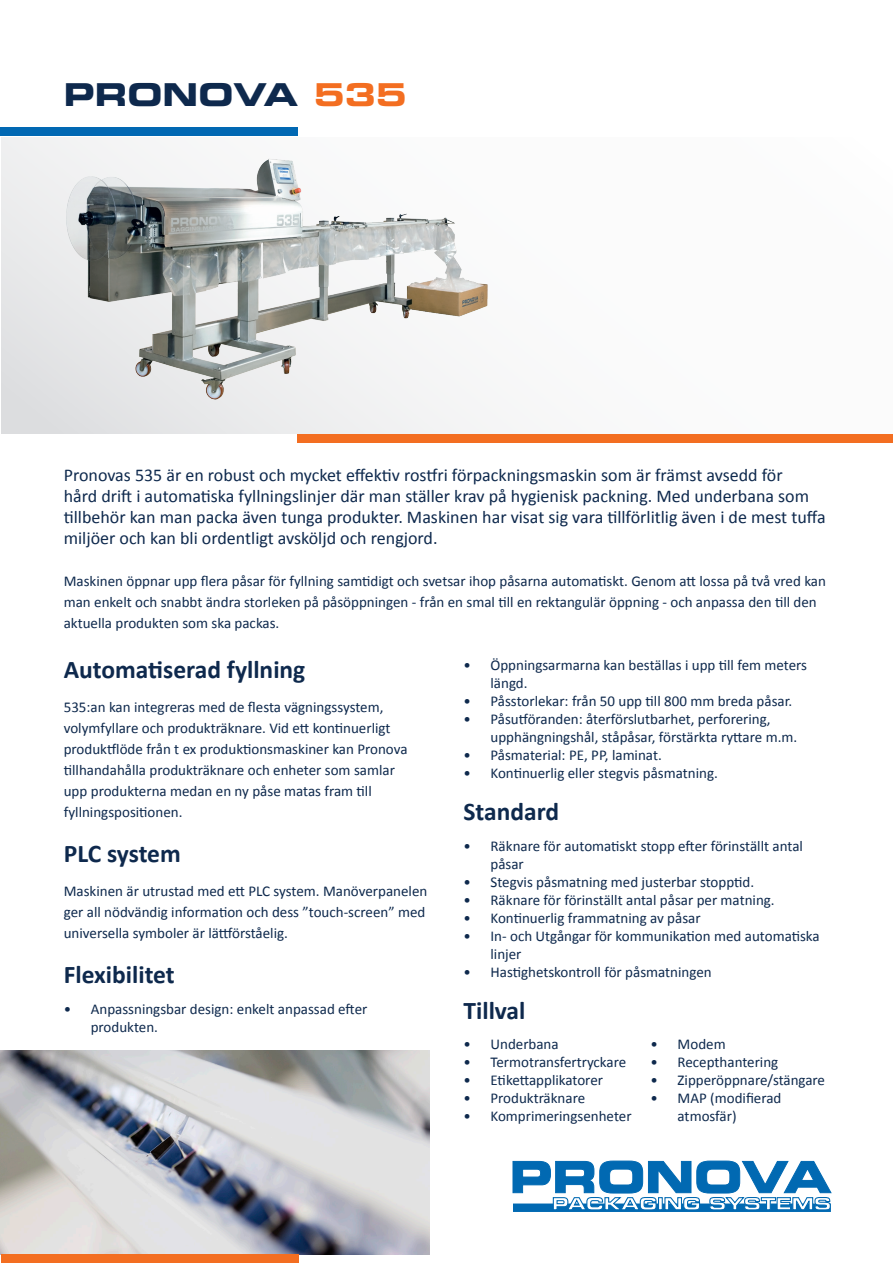
<style>
.page{position:relative;width:893px;height:1263px;background:#fff}
.page>*{position:absolute;margin:0;border:0;box-sizing:border-box;transform-origin:0 0}
.t1{font:31.5px "Eurostile Bold Extended Two";color:#0e294d}
.Rubrik1{font:700 25.5px "Calibri";color:#0e294d}
.Ingress{font:18px/21px "Calibri";color:#0e294d}
.Brödtext{font:15px/21px "Calibri";color:#0e294d}
.s1{color:#f36e21}
</style>
<div class="page">
<div style="left:1px;top:138px;width:891px;height:296px;background:linear-gradient(to right,#e7e7e9,#fff)"></div>
<div style="left:298px;top:434px;width:595px;height:8px;background:#f36e21"></div>
<div style="left:0;top:128px;width:298px;height:8px;background:#0168b3"></div>
<img style="left:0;top:1050px;width:430px;height:204px">
<img style="left:64px;top:146px;width:426px;height:276px">
<div style="left:1px;top:1254px;width:297px;height:9px;background:#f36e21"></div>
<div style="left:513px;top:1203px;width:318px;height:9px;background:#0169b2"></div>
<svg style="left:513px;top:1161px;width:318px;height:50px"></svg>
<p class="t1" style="left:64px;top:73px;width:345px">PRONOVA <span class="s1">535</span></p>
<p class="Ingress" style="left:64px;top:465px;width:763px">Pronovas 535 är en robust och mycket effektiv rostfri förpackningsmaskin som är främst avsedd för<br>hård drift i automatiska fyllningslinjer där man ställer krav på hygienisk packning. Med underbana som tillbehör kan man packa även tunga produkter. Maskinen har visat sig vara tillförlitlig även i de mest tuffa miljöer och kan bli ordentligt avsköljd och rengjord.</p>
<p class="Brödtext" style="left:64px;top:571px;width:764px">Maskinen öppnar upp flera påsar för fyllning samtidigt och svetsar ihop påsarna automatiskt. Genom att lossa på två vred kan man enkelt och snabbt ändra storleken på påsöppningen - från en smal till en rektangulär öppning - och anpassa den till den aktuella produkten som ska packas.</p>
<p class="Rubrik1" style="left:64px;top:653px;width:243px">Automatiserad fyllning</p>
<p class="Brödtext" style="left:64px;top:697px;width:345px">535:an kan integreras med de flesta vägningssystem, volymfyllare och produkträknare. Vid ett kontinuerligt produktflöde från t ex produktionsmaskiner kan Pronova tillhandahålla produkträknare och enheter som samlar upp produkterna medan en ny påse matas fram till fyllningspositionen.</p>
<p class="Rubrik1" style="left:64px;top:837px;width:118px">PLC system</p>
<p class="Brödtext" style="left:64px;top:880px;width:365px">Maskinen är utrustad med ett PLC system. Manöverpanelen ger all nödvändig information och dess ”touch-screen” med universella symboler är lättförståelig.</p>
<p class="Rubrik1" style="left:64px;top:958px;width:112px">Flexibilitet</p>
<p class="Brödtext" style="left:91px;top:1000px;width:278px;line-height:18px;text-indent:-27px">• Anpassningsbar design: enkelt anpassad efter produkten.</p>
<p class="Brödtext" style="left:490px;top:656px;width:318px;line-height:18px;text-indent:-27px">• Öppningsarmarna kan beställas i upp till fem meters längd.</p>
<p class="Brödtext" style="left:463px;top:691px;width:330px">• Påsstorlekar: från 50 upp till 800 mm breda påsar.</p>
<p class="Brödtext" style="left:490px;top:710px;width:308px;line-height:18px;text-indent:-27px">• Påsutföranden: återförslutbarhet, perforering, upphängningshål, ståpåsar, förstärkta ryttare m.m.</p>
<p class="Brödtext" style="left:463px;top:745px;width:200px">• Påsmaterial: PE, PP, laminat.</p>
<p class="Brödtext" style="left:463px;top:763px;width:256px">• Kontinuerlig eller stegvis påsmatning.</p>
<p class="Rubrik1" style="left:463px;top:796px;width:97px">Standard</p>
<p class="Brödtext" style="left:490px;top:837px;width:314px;line-height:18px;text-indent:-27px">• Räknare för automatiskt stopp efter förinställt antal påsar</p>
<p class="Brödtext" style="left:463px;top:872px;width:292px">• Stegvis påsmatning med justerbar stopptid.</p>
<p class="Brödtext" style="left:463px;top:890px;width:313px">• Räknare för förinställt antal påsar per matning.</p>
<p class="Brödtext" style="left:463px;top:908px;width:239px">• Kontinuerlig frammatning av påsar</p>
<p class="Brödtext" style="left:490px;top:927px;width:331px;line-height:18px;text-indent:-27px">• In- och Utgångar för kommunikation med automatiska linjer</p>
<p class="Brödtext" style="left:463px;top:962px;width:250px">• Hastighetskontroll för påsmatningen</p>
<p class="Rubrik1" style="left:463px;top:994px;width:63px">Tillval</p>
<p class="Brödtext" style="left:463px;top:1033px;width:97px">• Underbana</p>
<p class="Brödtext" style="left:463px;top:1051px;width:164px">• Termotransfertryckare</p>
<p class="Brödtext" style="left:463px;top:1069px;width:141px">• Etikettapplikatorer</p>
<p class="Brödtext" style="left:463px;top:1087px;width:123px">• Produkträknare</p>
<p class="Brödtext" style="left:463px;top:1105px;width:170px">• Komprimeringsenheter</p>
<p class="Brödtext" style="left:651px;top:1033px;width:77px">• Modem</p>
<p class="Brödtext" style="left:651px;top:1051px;width:129px">• Recepthantering</p>
<p class="Brödtext" style="left:651px;top:1069px;width:176px">• Zipperöppnare/stängare</p>
<p class="Brödtext" style="left:678px;top:1089px;width:105px;line-height:18px;text-indent:-27px">• MAP (modifierad atmosfär)</p>
</div>
